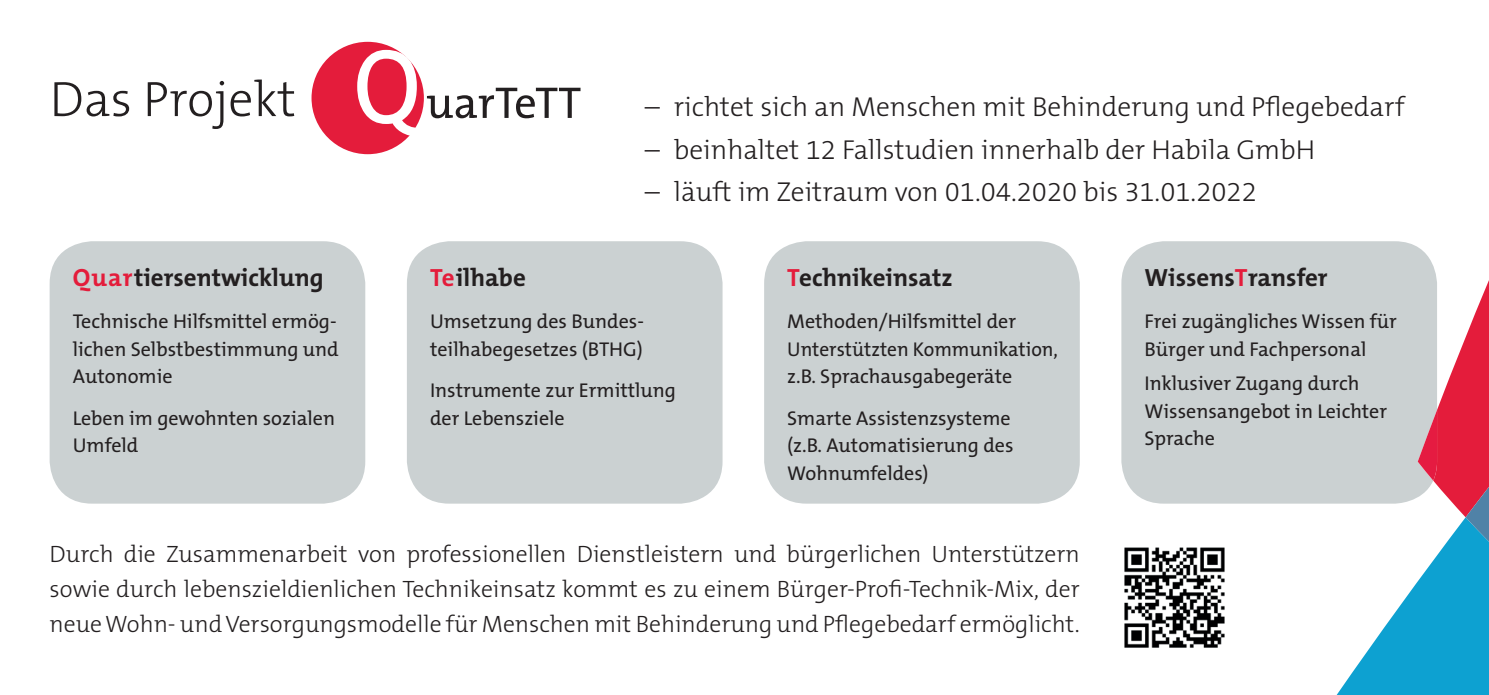
<style>
.page{position:relative;width:1489px;height:695px;background:#fff}
.page>*{position:absolute;margin:0;border:0;box-sizing:border-box;transform-origin:0 0}
.t1{font:300 50px "The Mix B3";color:#231f20}
.t2{font:300 27.5px "The Mix B3";color:#231f20}
.t3{font:700 25px "The Mix B7";color:#231f20}
.t4{font:300 23.75px/35px "The Mix B3";color:#231f20;text-align:justify}
.t5{font:20px/27.5px "The Mix B5 Plain";color:#231f20}
.s1{color:#e41c3b}
</style>
<div class="page">
<div style="left:311px;top:42px;width:113px;height:112px;background:#e41c3b;border-radius:50%"></div>
<svg style="left:357px;top:50px;width:223px;height:87px"></svg>
<div style="left:50px;top:241px;width:315px;height:262px;background:#cbd1d2;border-radius:43px"></div>
<div style="left:407px;top:241px;width:315px;height:262px;background:#cbd1d2;border-radius:43px"></div>
<div style="left:764px;top:241px;width:315px;height:262px;background:#cbd1d2;border-radius:43px"></div>
<div style="left:1121px;top:241px;width:315px;height:262px;background:#cbd1d2"></div>
<svg style="left:1336px;top:280px;width:152px;height:414px"></svg>
<img style="left:1124px;top:547px;width:101px;height:101px">
<h1 class="t1" style="left:50px;top:72px;width:248px">Das Projekt</h1>
<p class="t3" style="left:73px;top:264px;width:252px"><span class="s1">Quar</span>tiersentwicklung</p>
<p class="t5" style="left:73px;top:308px;width:267px;text-align:justify">Technische Hilfsmittel ermög&shy;lichen Selbstbestimmung und Autonomie</p>
<p class="t5" style="left:73px;top:405px;width:264px">Leben im gewohnten sozialen<br>Umfeld</p>
<h2 class="t2" style="left:645px;top:92px;width:761px">– richtet sich an Menschen mit Behinderung und Pflegebedarf</h2>
<h2 class="t2" style="left:645px;top:134px;width:671px">– beinhaltet 12 Fallstudien innerhalb der Habila GmbH</h2>
<h2 class="t2" style="left:645px;top:177px;width:613px">– läuft im Zeitraum von 01.04.2020 bis 31.01.2022</h2>
<p class="t3" style="left:430px;top:264px;width:97px"><span class="s1">Te</span>ilhabe</p>
<p class="t5" style="left:430px;top:308px;width:215px">Umsetzung des Bundes&shy;teilhabegesetzes (BTHG)</p>
<p class="t5" style="left:430px;top:377px;width:247px">Instrumente zur Ermittlung der Lebensziele</p>
<p class="t3" style="left:787px;top:264px;width:167px"><span class="s1">T</span>echnikeinsatz</p>
<p class="t5" style="left:787px;top:308px;width:272px">Methoden/Hilfsmittel der<br>Unterstützten Kommunikation, z.B. Sprachausgabegeräte</p>
<p class="t5" style="left:787px;top:405px;width:228px">Smarte Assistenzsysteme (z.B. Automatisierung des<br>Wohnumfeldes)</p>
<p class="t3" style="left:1144px;top:264px;width:185px">Wissens<span class="s1">T</span>ransfer</p>
<p class="t5" style="left:1144px;top:308px;width:254px">Frei zugängliches Wissen für<br>Bürger und Fachpersonal</p>
<p class="t5" style="left:1144px;top:370px;width:244px">Inklusiver Zugang durch<br>Wissensangebot in Leichter<br>Sprache</p>
<p class="t4" style="left:50px;top:537px;width:1031px">Durch die Zusammenarbeit von professionellen Dienstleistern und bürgerlichen Unterstützern sowie durch lebensziel dienlichen Technikeinsatz kommt es zu einem Bürger-Profi-Technik-Mix, der neue Wohn- und Versorgungsmodelle für Menschen mit Behinderung und Pflegebedarf ermöglicht.</p>
</div>
